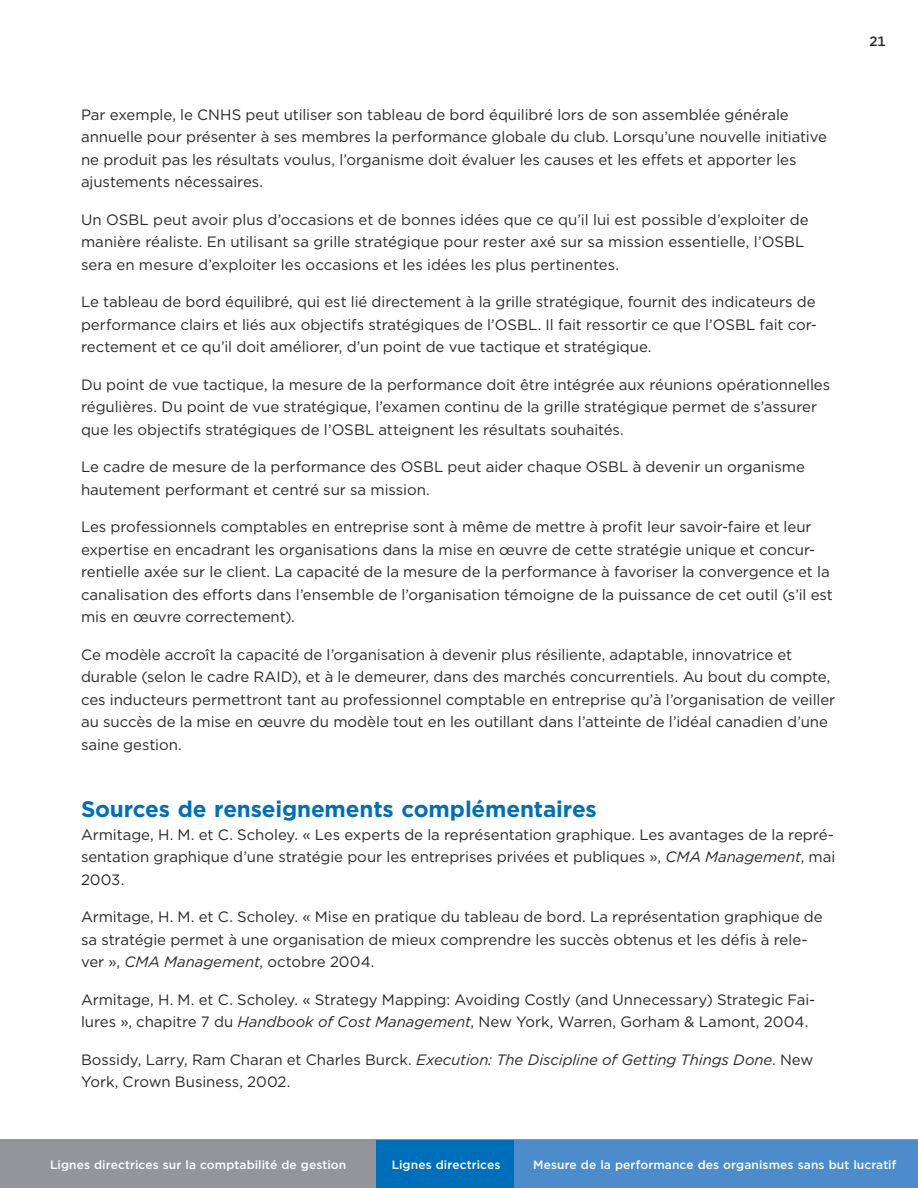
<style>
.page{position:relative;width:918px;height:1188px;background:#fff}
.page>*{position:absolute;margin:0;border:0;box-sizing:border-box;transform-origin:0 0}
.t1{font:700 22.5px "Gotham";letter-spacing:-.01em;color:#006fba}
.t2{font:15px/22.5px "Gotham";letter-spacing:-.005em;color:#292829}
.t3{font:500 13.5px "Gotham";color:#292829}
.t4{font:500 12px "Gotham";letter-spacing:.005em;color:#fff}
.s1{font-style:italic}
</style>
<div class="page">
<div style="left:0;top:1140px;width:918px;height:48px;background:#939598"></div>
<div style="left:376px;top:1140px;width:542px;height:48px;background:#006fba"></div>
<div style="left:514px;top:1140px;width:404px;height:48px;background:#4c8cca"></div>
<p class="t2" style="left:81px;top:103px;width:747px">Par exemple, le CNHS peut utiliser son tableau de bord équilibré lors de son assemblée générale annuelle pour présenter à ses membres la performance globale du club. Lorsqu’une nouvelle initiative ne produit pas les résultats voulus, l’organisme doit évaluer les causes et les effets et apporter les ajustements nécessaires.</p>
<p class="t2" style="left:81px;top:208px;width:729px">Un OSBL peut avoir plus d’occasions et de bonnes idées que ce qu’il lui est possible d’exploiter de manière réaliste. En utilisant sa grille stratégique pour rester axé sur sa mission essentielle, l’OSBL sera en mesure d’exploiter les occasions et les idées les plus pertinentes.</p>
<p class="t2" style="left:81px;top:291px;width:737px;text-align:justify">Le tableau de bord équilibré, qui est lié directement à la grille stratégique, fournit des indicateurs de performance clairs et liés aux objectifs stratégiques de l’OSBL. Il fait ressortir ce que l’OSBL fait cor&shy;rectement et ce qu’il doit améliorer, d’un point de vue tactique et stratégique.</p>
<p class="t2" style="left:81px;top:373px;width:751px">Du point de vue tactique, la mesure de la performance doit être intégrée aux réunions opérationnelles régulières. Du point de vue stratégique, l’examen continu de la grille stratégique permet de s’assurer que les objectifs stratégiques de l’OSBL atteignent les résultats souhaités.</p>
<p class="t2" style="left:81px;top:456px;width:725px">Le cadre de mesure de la performance des OSBL peut aider chaque OSBL à devenir un organisme hautement performant et centré sur sa mission.</p>
<p class="t2" style="left:81px;top:516px;width:754px">Les professionnels comptables en entreprise sont à même de mettre à profit leur savoir-faire et leur expertise en encadrant les organisations dans la mise en œuvre de cette stratégie unique et concur&shy;rentielle axée sur le client. La capacité de la mesure de la performance à favoriser la convergence et la canalisation des efforts dans l’ensemble de l’organisation témoigne de la puissance de cet outil (s’il est mis en œuvre correctement).</p>
<p class="t2" style="left:81px;top:643px;width:756px">Ce modèle accroît la capacité de l’organisation à devenir plus résiliente, adaptable, innovatrice et durable (selon le cadre RAID), et à le demeurer, dans des marchés concurrentiels. Au bout du compte, ces inducteurs permettront tant au professionnel comptable en entreprise qu’à l’organisation de veiller au succès de la mise en œuvre du modèle tout en les outillant dans l’atteinte de l’idéal canadien d’une saine gestion.</p>
<h1 class="t1" style="left:81px;top:795px;width:517px">Sources de renseignements complémentaires</h1>
<p class="t2" style="left:81px;top:823px;width:756px;text-align:justify">Armitage, H. M. et C. Scholey. « Les experts de la représentation graphique. Les avantages de la repré&shy;sentation graphique d’une stratégie pour les entreprises privées et publiques », <span class="s1">CMA Management</span>, mai 2003.</p>
<p class="t2" style="left:81px;top:906px;width:743px">Armitage, H. M. et C. Scholey. « Mise en pratique du tableau de bord. La représentation graphique de sa stratégie permet à une organisation de mieux comprendre les succès obtenus et les défis à rele&shy;ver », <span class="s1">CMA Management</span>, octobre 2004.</p>
<p class="t2" style="left:81px;top:988px;width:736px">Armitage, H. M. et C. Scholey. « Strategy Mapping: Avoiding Costly (and Unnecessary) Strategic Fai&shy;lures », chapitre 7 du <span class="s1">Handbook of Cost Management</span>, New York, Warren, Gorham &amp; Lamont, 2004.</p>
<p class="t2" style="left:81px;top:1048px;width:734px">Bossidy, Larry, Ram Charan et Charles Burck. <span class="s1">Execution: The Discipline of Getting Things Done</span>. New<br>York, Crown Business, 2002.</p>
<p class="t3" style="left:869px;top:32px;width:18px">21</p>
<p class="t4" style="left:50px;top:1157px;width:298px">Lignes directrices sur la comptabilité de gestion</p>
<p class="t4" style="left:392px;top:1157px;width:110px">Lignes directrices</p>
<p class="t4" style="left:533px;top:1157px;width:365px">Mesure de la performance des organismes sans but lucratif</p>
</div>
